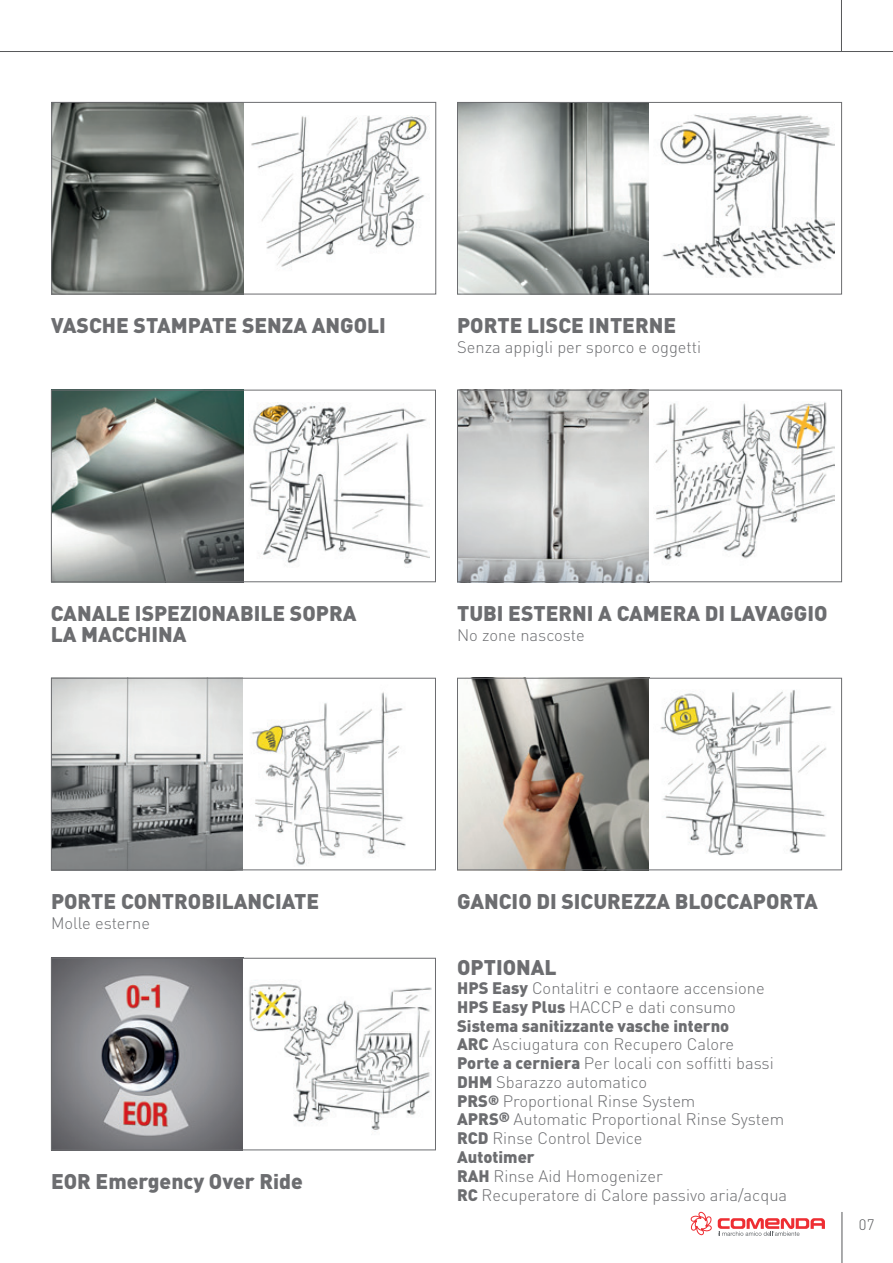
<style>
.page{position:relative;width:893px;height:1263px;background:#fff}
.page>*{position:absolute;margin:0;border:0;box-sizing:border-box;transform-origin:0 0}
.t1{font:900 21px/21px "DIN";color:#6c6d70}
.t2{font:300 16.5px/18.9px "DIN";color:#6c6d70}
.t3{font:300 15px "DIN";color:#57585a}
.s1{font-weight:900}
.s2{font-weight:900;font-size:13.5px}
</style>
<div class="page">
<svg style="left:691px;top:1212px;width:134px;height:24px"></svg>
<hr style="left:841px;top:1212px;width:1px;height:51px;background:#57585a">
<hr style="left:841px;top:0;width:1px;height:51px;background:#57585a">
<hr style="left:0;top:51px;width:893px;height:1px;background:#57585a">
<img style="left:251px;top:115px;width:177px;height:152px">
<img style="left:53px;top:104px;width:191px;height:188px">
<div style="left:51px;top:102px;width:385px;height:192px;border:1px solid #6c6d70"></div>
<img style="left:459px;top:104px;width:190px;height:188px">
<img style="left:660px;top:114px;width:174px;height:164px">
<div style="left:457px;top:102px;width:385px;height:192px;border:1px solid #6c6d70"></div>
<img style="left:459px;top:392px;width:190px;height:188px">
<img style="left:654px;top:401px;width:180px;height:159px">
<div style="left:457px;top:390px;width:385px;height:192px;border:1px solid #6c6d70"></div>
<img style="left:459px;top:680px;width:190px;height:188px">
<img style="left:660px;top:689px;width:172px;height:166px">
<div style="left:457px;top:678px;width:385px;height:192px;border:1px solid #6c6d70"></div>
<img style="left:53px;top:680px;width:190px;height:188px">
<svg style="left:251px;top:692px;width:155px;height:173px"></svg>
<div style="left:51px;top:678px;width:385px;height:192px;border:1px solid #6c6d70"></div>
<img style="left:53px;top:960px;width:190px;height:188px">
<img style="left:249px;top:980px;width:183px;height:155px">
<div style="left:51px;top:958px;width:385px;height:192px;border:1px solid #6c6d70"></div>
<img style="left:249px;top:403px;width:180px;height:165px">
<img style="left:53px;top:392px;width:190px;height:188px">
<div style="left:51px;top:390px;width:385px;height:192px;border:1px solid #6c6d70"></div>
<p class="t1" style="left:51px;top:314px;width:336px">VASCHE STAMPATE SENZA ANGOLI</p>
<p class="t1" style="left:457px;top:314px;width:221px">PORTE LISCE INTERNE</p>
<p class="t2" style="left:457px;top:338px;width:246px">Senza appigli per sporco e oggetti</p>
<p class="t1" style="left:51px;top:602px;width:307px">CANALE ISPEZIONABILE SOPRA<br>LA MACCHINA</p>
<p class="t1" style="left:457px;top:602px;width:372px">TUBI ESTERNI A CAMERA DI LAVAGGIO</p>
<p class="t2" style="left:457px;top:625px;width:129px">No zone nascoste</p>
<p class="t1" style="left:51px;top:890px;width:270px">PORTE CONTROBILANCIATE</p>
<p class="t1" style="left:457px;top:890px;width:362px">GANCIO DI SICUREZZA BLOCCAPORTA</p>
<p class="t2" style="left:51px;top:913px;width:101px">Molle esterne</p>
<p class="t1" style="left:51px;top:1170px;width:253px">EOR Emergency Over Ride</p>
<p class="t1" style="left:457px;top:956px;width:101px">OPTIONAL</p>
<p class="t2" style="left:457px;top:978px;width:332px"><span class="s1">HPS Easy</span> Contalitri e contaore accensione <span class="s1">HPS Easy Plus</span> HACCP e dati consumo <span class="s1">Sistema sanitizzante vasche interno<br>ARC</span> Asciugatura con Recupero Calore<br><span class="s1">Porte a cerniera</span> Per locali con soffitti bassi <span class="s1">DHM</span> Sbarazzo automatico<br><span class="s1">PRS</span><span class="s2">®</span> Proportional Rinse System<br><span class="s1">APRS</span><sup>®</sup> Automatic Proportional Rinse System <span class="s1">RCD</span> Rinse Control Device<br><span class="s1">Autotimer<br>RAH</span> Rinse Aid Homogenizer<br><span class="s1">RC</span> Recuperatore di Calore passivo aria/acqua</p>
<p class="t3" style="left:859px;top:1215px;width:17px">07</p>
</div>
